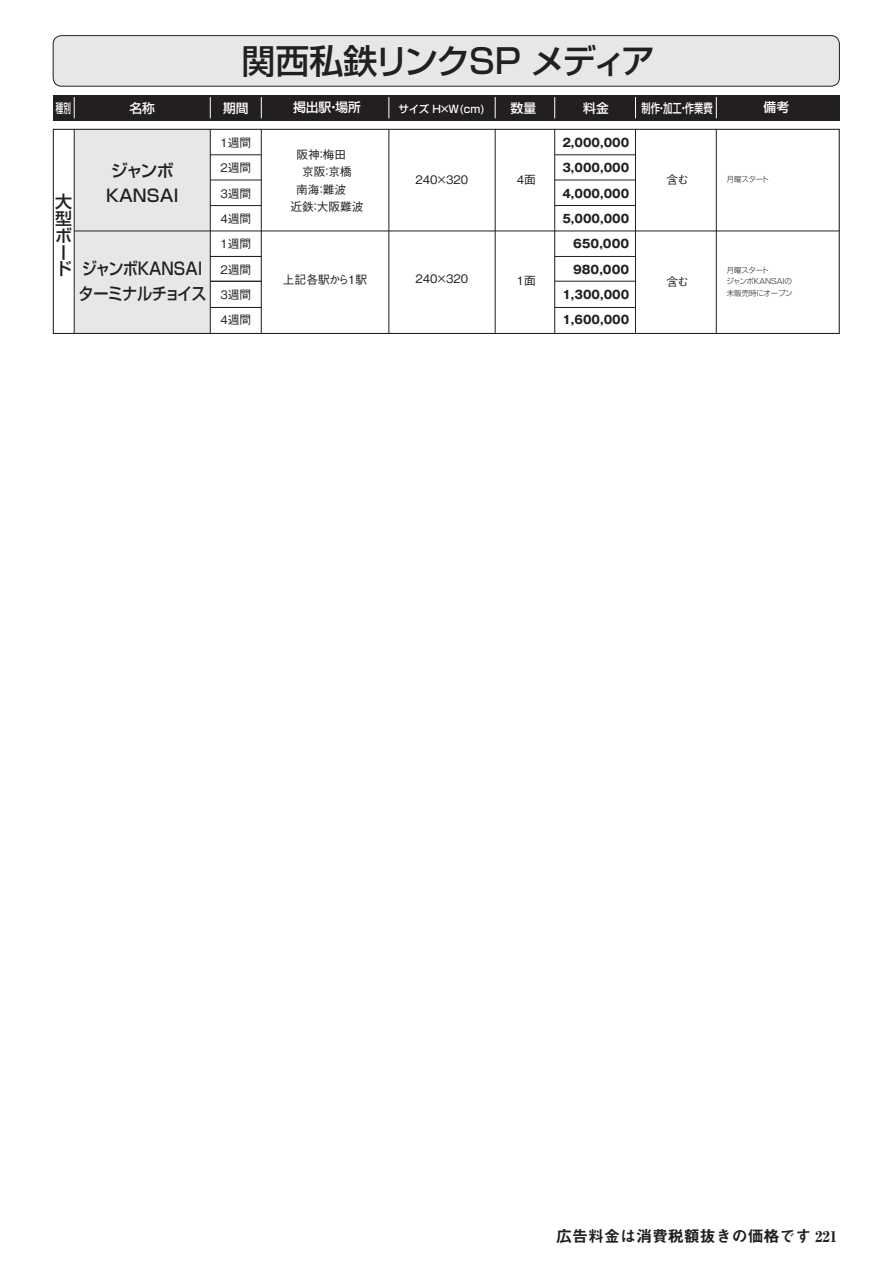
<style>
.page{position:relative;width:893px;height:1263px;background:#fff}
.page>*{position:absolute;margin:0;border:0;box-sizing:border-box;transform-origin:0 0}
.t1{font:500 34.05px "Shin Go Pro";letter-spacing:-.06em;color:#231f20}
.t2{font:500 16.95px/25.5px "Shin Go Pro";letter-spacing:-.025em;color:#231f20;scale:.89 1}
.t3{font:500 16.95px/25.5px "Shin Go Pro";color:#231f20}
.t4{font:500 16.95px/16.8px "Shin Go Pro";letter-spacing:-.025em;color:#231f20}
.t5{font:15.9px "Midashi Go Pro MB31";color:#231f20}
.t6{font:500 12.75px "Shin Go Pro";color:#fff}
.t7{font:500 12.75px "Shin Go Pro";color:#fff;scale:.73 1}
.t8{font:500 12.75px "Shin Go Pro";color:#fff;scale:.59 1}
.t9{font:500 11.7px/17.5px "Gothic BBB Pro";color:#231f20}
.t10{font:700 11.55px/25.3px "Gothic MB101 Pro";color:#231f20}
.t11{font:500 10.5px "Shin Go Pro";color:#fff}
.t12{font:300 7.5px/11.2px "Shin Go Pro";letter-spacing:-.03em;color:#231f20}
.s1{font-family:"Ryumin Pro";font-weight:800;font-size:14.85px}
</style>
<div class="page">
<div style="left:53px;top:95px;width:787px;height:25px;background:#231f20"></div>
<div style="left:53px;top:36px;width:786px;height:50px;background:#e6e7e9;border-radius:9px"></div>
<div style="left:53px;top:35px;width:787px;height:52px;border:1px solid #231f20;border-radius:9px"></div>
<svg style="left:210px;top:97px;width:1px;height:21px"></svg>
<svg style="left:74px;top:97px;width:1px;height:21px"></svg>
<svg style="left:554px;top:97px;width:1px;height:21px"></svg>
<svg style="left:635px;top:97px;width:1px;height:21px"></svg>
<svg style="left:716px;top:97px;width:1px;height:21px"></svg>
<div style="left:74px;top:129px;width:136px;height:205px;background:#e6e7e9"></div>
<div style="left:53px;top:129px;width:787px;height:205px;border:1px solid #231f20"></div>
<hr style="left:74px;top:129px;width:1px;height:204px;background:#231f20">
<hr style="left:210px;top:129px;width:1px;height:205px;background:#231f20">
<svg style="left:388px;top:97px;width:1px;height:21px"></svg>
<svg style="left:495px;top:97px;width:1px;height:21px"></svg>
<hr style="left:389px;top:129px;width:1px;height:205px;background:#231f20">
<hr style="left:495px;top:129px;width:1px;height:204px;background:#231f20">
<hr style="left:554px;top:129px;width:1px;height:204px;background:#231f20">
<hr style="left:635px;top:129px;width:1px;height:204px;background:#231f20">
<hr style="left:716px;top:129px;width:1px;height:204px;background:#231f20">
<hr style="left:555px;top:155px;width:80px;height:1px;background:#231f20">
<hr style="left:555px;top:180px;width:80px;height:1px;background:#231f20">
<hr style="left:555px;top:205px;width:80px;height:1px;background:#231f20">
<hr style="left:74px;top:231px;width:766px;height:1px;background:#231f20">
<svg style="left:261px;top:97px;width:1px;height:21px"></svg>
<hr style="left:261px;top:129px;width:1px;height:204px;background:#231f20">
<hr style="left:210px;top:155px;width:51px;height:1px;background:#231f20">
<hr style="left:210px;top:180px;width:51px;height:1px;background:#231f20">
<hr style="left:210px;top:205px;width:51px;height:1px;background:#231f20">
<hr style="left:210px;top:307px;width:51px;height:1px;background:#231f20">
<hr style="left:210px;top:281px;width:51px;height:1px;background:#231f20">
<hr style="left:210px;top:256px;width:51px;height:1px;background:#231f20">
<hr style="left:555px;top:307px;width:80px;height:1px;background:#231f20">
<hr style="left:555px;top:281px;width:80px;height:1px;background:#231f20">
<hr style="left:555px;top:256px;width:80px;height:1px;background:#231f20">
<h1 class="t1" style="left:242px;top:33px;width:415px">関西私鉄リンクSP メディア</h1>
<p class="t6" style="left:293px;top:97px;width:70px">掲出駅・場所</p>
<p class="t8" style="left:56px;top:97px;width:27px">種別</p>
<p class="t6" style="left:129px;top:97px;width:27px">名称</p>
<p class="t6" style="left:511px;top:97px;width:27px">数量</p>
<p class="t6" style="left:583px;top:97px;width:27px">料金</p>
<p class="t7" style="left:641px;top:97px;width:99px">制作・加工・作業費</p>
<p class="t6" style="left:764px;top:97px;width:27px">備考</p>
<p class="t6" style="left:223px;top:97px;width:27px">期間</p>
<p class="t9" style="left:220px;top:132px;width:32px">1週間</p>
<p class="t11" style="left:399px;top:100px;width:88px">サイズ H×W(cm)</p>
<p class="t10" style="left:562px;top:128px;width:68px">2,000,000</p>
<p class="t10" style="left:562px;top:179px;width:68px">4,000,000<br>5,000,000</p>
<p class="t9" style="left:290px;top:144px;width:75px;text-align:center">阪神：梅田　京阪：京橋<br>南海：難波　近鉄：大阪難波</p>
<h2 class="t3" style="left:106px;top:156px;width:74px">ジャンボ<br>KANSAI</h2>
<p class="t9" style="left:220px;top:158px;width:32px">2週間</p>
<p class="t10" style="left:562px;top:154px;width:68px">3,000,000</p>
<p class="t9" style="left:666px;top:169px;width:24px">含む</p>
<p class="t9" style="left:517px;top:169px;width:21px">4面</p>
<p class="t9" style="left:415px;top:169px;width:54px">240×320</p>
<p class="t12" style="left:727px;top:173px;width:44px">月曜スタート</p>
<p class="t9" style="left:220px;top:179px;width:32px;line-height:25.3px">3週間<br>4週間</p>
<h2 class="t4" style="left:55px;top:191px;width:18px">大型ボード</h2>
<p class="t9" style="left:220px;top:234px;width:32px">1週間</p>
<p class="t10" style="left:573px;top:230px;width:58px">650,000<br>980,000</p>
<h2 class="t2" style="left:79px;top:254px;width:145px">ジャンボKANSAIターミナルチョイス</h2>
<p class="t9" style="left:220px;top:259px;width:32px">2週間</p>
<p class="t9" style="left:666px;top:271px;width:24px">含む</p>
<p class="t12" style="left:726px;top:264px;width:68px">月曜スタート<br>ジャンボKANSAIの未販売時にオープン</p>
<p class="t9" style="left:283px;top:269px;width:86px">上記各駅から1駅</p>
<p class="t9" style="left:415px;top:269px;width:54px">240×320</p>
<p class="t9" style="left:517px;top:270px;width:21px">1面</p>
<p class="t9" style="left:220px;top:280px;width:32px;line-height:25.3px">3週間<br>4週間</p>
<p class="t10" style="left:562px;top:280px;width:68px">1,300,000<br>1,600,000</p>
<h3 class="t5" style="left:556px;top:1223px;width:283px">広告料金は消費税額抜きの価格です <span class="s1">221</span></h3>
</div>
